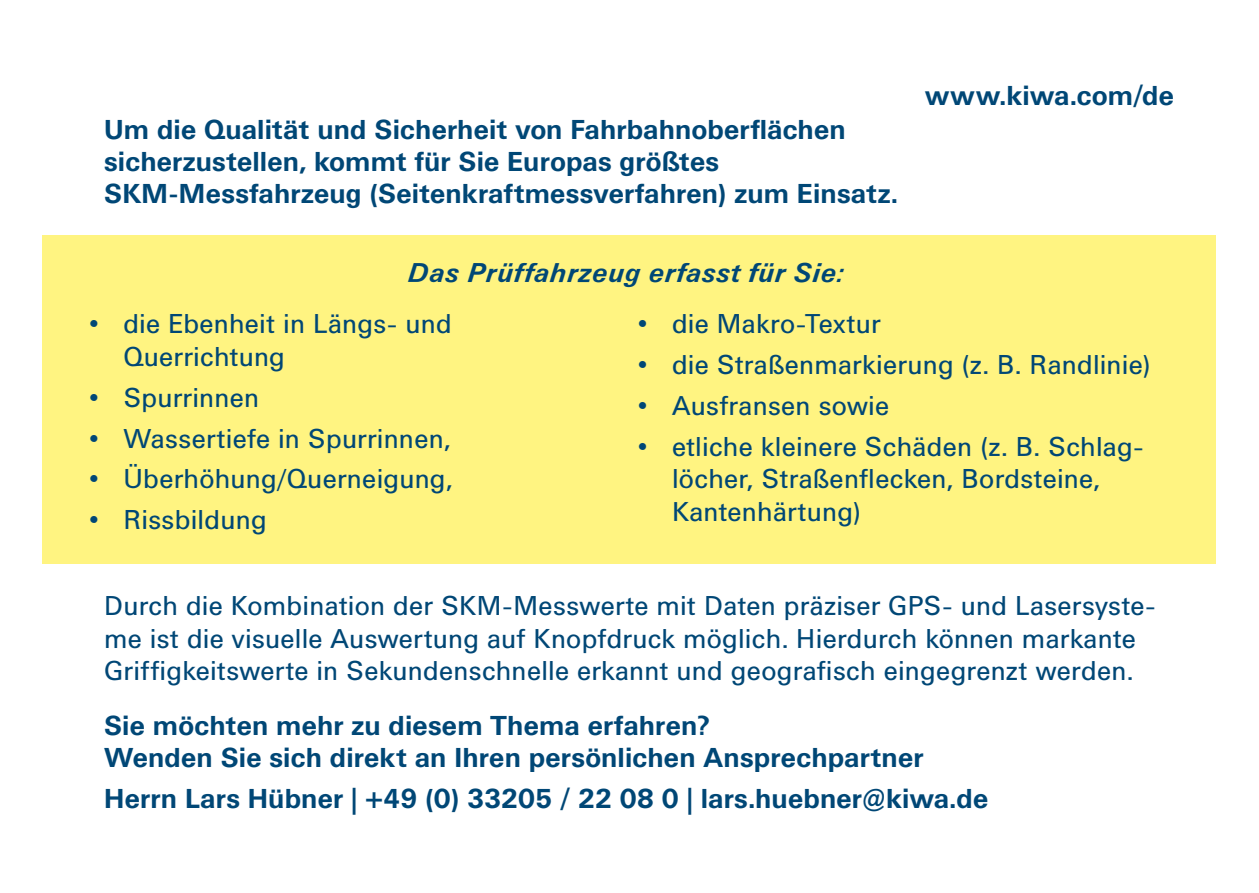
<style>
.page{position:relative;width:1259px;height:893px;background:#fff}
.page>*{position:absolute;margin:0;border:0;box-sizing:border-box;transform-origin:0 0}
.t1{font:27px/32.4px "Univers BQ";letter-spacing:.01em;color:#004776}
.t2{font:700 27px/32.4px "Univers BQ";letter-spacing:.01em;color:#004776}
.t3{font:italic 700 27px "Univers BQ";letter-spacing:.02em;color:#004776}
</style>
<div class="page">
<div style="left:43px;top:235px;width:1173px;height:328px;background:#fff481"></div>
<p class="t2" style="left:104px;top:114px;width:795px">Um die Qualität und Sicherheit von Fahrbahnoberflächen sicherzustellen, kommt für Sie Europas größtes<br>SKM-Messfahrzeug (Seitenkraftmessverfahren) zum Einsatz.</p>
<p class="t3" style="left:408px;top:258px;width:437px">Das Prüffahrzeug erfasst für Sie:</p>
<p class="t2" style="left:925px;top:80px;width:250px">www.kiwa.com/de</p>
<p class="t1" style="left:123px;top:308px;width:330px;text-indent:-34px">• die Ebenheit in Längs- und<br>Querrichtung</p>
<p class="t1" style="left:89px;top:382px;width:171px">• Spurrinnen</p>
<p class="t1" style="left:89px;top:423px;width:363px">• Wassertiefe in Spurrinnen,</p>
<p class="t1" style="left:89px;top:463px;width:365px">• Überhöhung/Querneigung,</p>
<p class="t1" style="left:89px;top:504px;width:179px">• Rissbildung</p>
<p class="t1" style="left:638px;top:308px;width:244px">• die Makro-Textur</p>
<p class="t1" style="left:638px;top:349px;width:514px">• die Straßenmarkierung (z. B. Randlinie)</p>
<p class="t1" style="left:638px;top:390px;width:253px">• Ausfransen sowie</p>
<p class="t1" style="left:672px;top:431px;width:473px;text-indent:-34px">• etliche kleinere Schäden (z. B. Schlag&shy;löcher, Straßenflecken, Bordsteine,<br>Kantenhärtung)</p>
<p class="t1" style="left:104px;top:590px;width:1053px">Durch die Kombination der SKM-Messwerte mit Daten präziser GPS- und Lasersyste&shy;me ist die visuelle Auswertung auf Knopfdruck möglich. Hierdurch können markante<br>Griffigkeitswerte in Sekundenschnelle erkannt und geografisch eingegrenzt werden.</p>
<p class="t2" style="left:104px;top:709px;width:821px">Sie möchten mehr zu diesem Thema erfahren?<br>Wenden Sie sich direkt an Ihren persönlichen Ansprechpartner</p>
<p class="t2" style="left:104px;top:783px;width:885px">Herrn Lars Hübner | +49 (0) 33205 / 22 08 0 | lars.huebner@kiwa.de</p>
</div>
